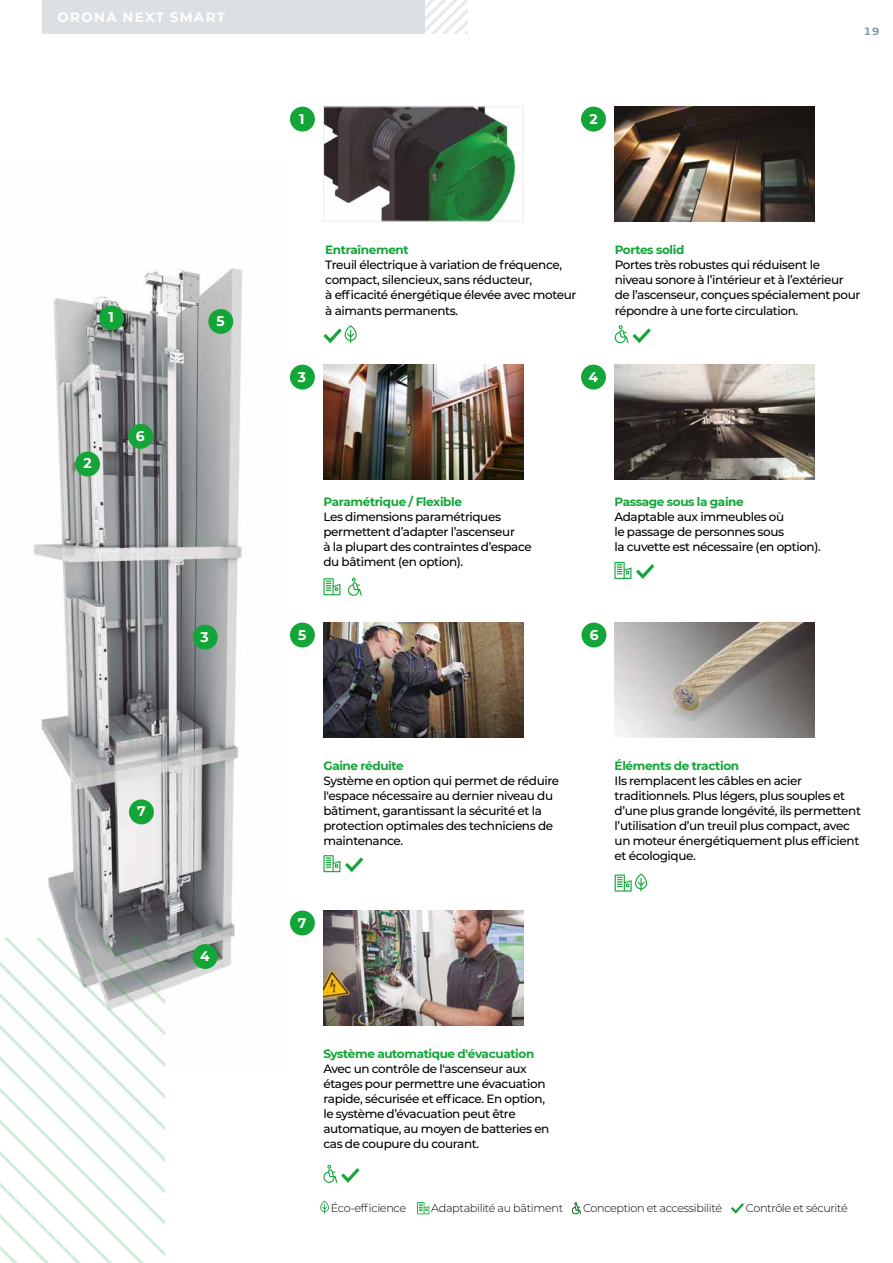
<style>
.page{position:relative;width:893px;height:1263px;background:#fff}
.page>*{position:absolute;margin:0;border:0;box-sizing:border-box;transform-origin:0 0}
.t1{font:700 13.95px "Montserrat";color:#fff}
.t2{font:700 13.5px "Montserrat";letter-spacing:.1em;color:#fff}
.t3{font:500 12px/15px "Montserrat";letter-spacing:-.03em;color:#000}
.t4{font:700 12px "Montserrat";letter-spacing:-.03em;color:#13a538}
.t5{font:300 11.25px "Montserrat";letter-spacing:-.03em;color:#000}
.t6{font:700 10.5px "Montserrat";color:#8597a3}
</style>
<div class="page">
<img style="left:34px;top:268px;width:209px;height:721px">
<div style="left:99px;top:305px;width:25px;height:25px;background:#13a538;border-radius:50%"></div>
<div style="left:193px;top:625px;width:25px;height:24px;background:#13a538;border-radius:50%"></div>
<div style="left:128px;top:424px;width:25px;height:25px;background:#13a538;border-radius:50%"></div>
<div style="left:193px;top:944px;width:25px;height:25px;background:#13a538;border-radius:50%"></div>
<div style="left:208px;top:309px;width:25px;height:25px;background:#13a538;border-radius:50%"></div>
<div style="left:75px;top:452px;width:25px;height:24px;background:#13a538;border-radius:50%"></div>
<div style="left:129px;top:799px;width:25px;height:25px;background:#13a538;border-radius:50%"></div>
<svg style="left:614px;top:561px;width:41px;height:18px"></svg>
<svg style="left:323px;top:325px;width:34px;height:19px"></svg>
<svg style="left:615px;top:325px;width:36px;height:19px"></svg>
<img style="left:323px;top:365px;width:200px;height:114px">
<svg style="left:323px;top:578px;width:17px;height:17px"></svg>
<svg style="left:348px;top:578px;width:14px;height:18px"></svg>
<svg style="left:0;top:938px;width:165px;height:325px"></svg>
<div style="left:290px;top:365px;width:25px;height:25px;background:#13a538;border-radius:50%"></div>
<div style="left:581px;top:365px;width:25px;height:25px;background:#13a538;border-radius:50%"></div>
<div style="left:290px;top:910px;width:25px;height:25px;background:#13a538;border-radius:50%"></div>
<div style="left:290px;top:107px;width:25px;height:25px;background:#13a538;border-radius:50%"></div>
<div style="left:581px;top:107px;width:25px;height:25px;background:#13a538;border-radius:50%"></div>
<svg style="left:615px;top:873px;width:32px;height:18px"></svg>
<img style="left:323px;top:622px;width:200px;height:115px">
<svg style="left:323px;top:855px;width:41px;height:18px"></svg>
<div style="left:581px;top:622px;width:25px;height:25px;background:#13a538;border-radius:50%"></div>
<div style="left:290px;top:622px;width:25px;height:25px;background:#13a538;border-radius:50%"></div>
<svg style="left:425px;top:0;width:43px;height:34px"></svg>
<div style="left:43px;top:0;width:382px;height:34px;background:#dae0e3"></div>
<img style="left:325px;top:109px;width:193px;height:110px">
<div style="left:323px;top:107px;width:200px;height:114px;border:1px solid #ededed"></div>
<img style="left:614px;top:107px;width:200px;height:114px">
<img style="left:614px;top:365px;width:200px;height:114px">
<img style="left:614px;top:622px;width:200px;height:115px">
<svg style="left:323px;top:1165px;width:37px;height:18px"></svg>
<img style="left:323px;top:910px;width:200px;height:115px">
<svg style="left:320px;top:1201px;width:9px;height:13px"></svg>
<svg style="left:417px;top:1202px;width:12px;height:12px"></svg>
<svg style="left:572px;top:1202px;width:9px;height:12px"></svg>
<svg style="left:731px;top:1203px;width:13px;height:11px"></svg>
<p class="t2" style="left:57px;top:8px;width:169px">ORONA NEXT SMART</p>
<p class="t1" style="left:109px;top:307px;width:7px">1</p>
<p class="t1" style="left:83px;top:453px;width:10px">2</p>
<p class="t1" style="left:136px;top:426px;width:10px">6</p>
<p class="t1" style="left:201px;top:626px;width:10px">3</p>
<p class="t1" style="left:137px;top:801px;width:10px">7</p>
<p class="t1" style="left:200px;top:946px;width:11px">4</p>
<p class="t1" style="left:299px;top:108px;width:7px">1</p>
<p class="t1" style="left:589px;top:108px;width:10px">2</p>
<p class="t6" style="left:864px;top:24px;width:17px">19</p>
<p class="t4" style="left:325px;top:242px;width:85px">Entraînement</p>
<p class="t3" style="left:325px;top:257px;width:253px">Treuil électrique à variation de fréquence, compact, silencieux, sans réducteur,<br>à efficacité énergétique élevée avec moteur à aimants permanents.</p>
<p class="t4" style="left:615px;top:242px;width:71px">Portes solid</p>
<p class="t3" style="left:615px;top:257px;width:247px">Portes très robustes qui réduisent le niveau sonore à l’intérieur et à l’extérieur de l’ascenseur, conçues spécialement pour répondre à une forte circulation.</p>
<p class="t1" style="left:298px;top:366px;width:10px">3</p>
<p class="t1" style="left:588px;top:366px;width:11px">4</p>
<p class="t4" style="left:323px;top:493px;width:140px">Paramétrique / Flexible</p>
<p class="t3" style="left:323px;top:509px;width:210px">Les dimensions paramétriques permettent d’adapter l’ascenseur<br>à la plupart des contraintes d’espace du bâtiment (en option).</p>
<p class="t4" style="left:614px;top:493px;width:131px">Passage sous la gaine</p>
<p class="t3" style="left:614px;top:509px;width:208px">Adaptable aux immeubles où<br>le passage de personnes sous<br>la cuvette est nécessaire (en option).</p>
<p class="t4" style="left:323px;top:757px;width:82px">Gaine réduite</p>
<p class="t3" style="left:323px;top:773px;width:237px">Système en option qui permet de réduire l'espace nécessaire au dernier niveau du bâtiment, garantissant la sécurité et la protection optimales des techniciens de maintenance.</p>
<p class="t1" style="left:298px;top:913px;width:10px">7</p>
<p class="t4" style="left:323px;top:1045px;width:212px">Système automatique d'évacuation</p>
<p class="t3" style="left:323px;top:1061px;width:228px">Avec un contrôle de l'ascenseur aux étages pour permettre une évacuation rapide, sécurisée et efficace. En option, le système d’évacuation peut être automatique, au moyen de batteries en cas de coupure du courant.</p>
<p class="t4" style="left:615px;top:757px;width:126px">Éléments de traction</p>
<p class="t3" style="left:615px;top:773px;width:248px">Ils remplacent les câbles en acier traditionnels. Plus légers, plus souples et d’une plus grande longévité, ils permettent l’utilisation d’un treuil plus compact, avec un moteur énergétiquement plus efficient et écologique.</p>
<p class="t5" style="left:331px;top:1200px;width:77px">Éco-efficience</p>
<p class="t5" style="left:431px;top:1200px;width:133px">Adaptabilité au bâtiment</p>
<p class="t5" style="left:583px;top:1200px;width:141px">Conception et accessibilité</p>
<p class="t5" style="left:746px;top:1200px;width:103px">Contrôle et sécurité</p>
</div>
